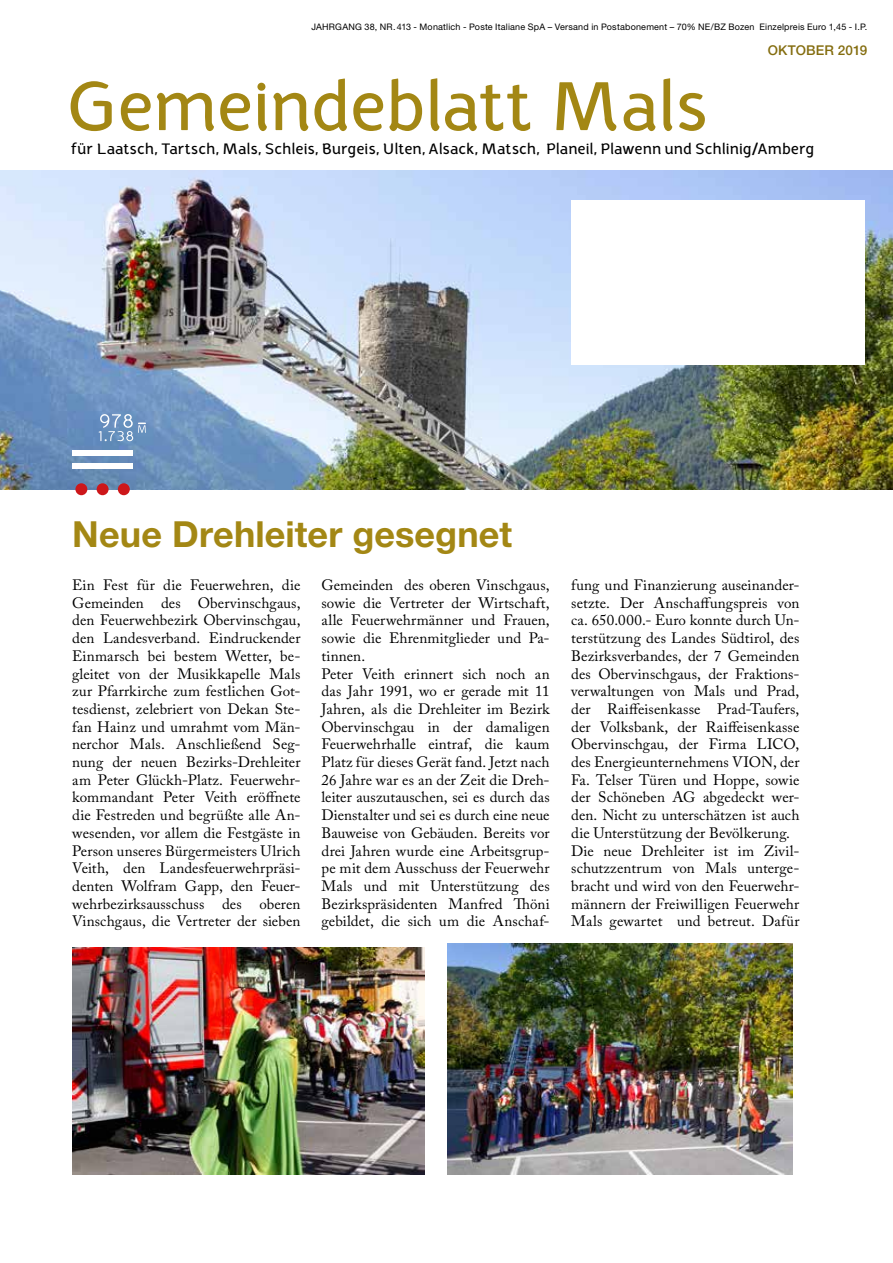
<style>
.page{position:relative;width:893px;height:1263px;background:#fff}
.page>*{position:absolute;margin:0;border:0;box-sizing:border-box;transform-origin:0 0}
.t1{font:700 75px "Halvorsen";letter-spacing:-.02em;color:#a38714}
.t2{font:700 36px "Helvetica Neue";letter-spacing:.005em;color:#a38714}
.t3{font:700 16.5px "Halvorsen";letter-spacing:-.01em;color:#000}
.t4{font:15px/17.7px "Adobe Caslon Pro";letter-spacing:.005em;color:#000}
.t5{font:500 13.5px "Helvetica Neue";letter-spacing:.01em;color:#846d0f}
.t6{font:9px "Helvetica Neue";letter-spacing:.02em;color:#000}
</style>
<div class="page">
<img style="left:0;top:171px;width:893px;height:318px">
<img style="left:72px;top:947px;width:352px;height:227px">
<img style="left:447px;top:944px;width:346px;height:230px">
<div style="left:72px;top:463px;width:61px;height:6px;background:#fff"></div>
<div style="left:72px;top:450px;width:61px;height:6px;background:#fff"></div>
<div style="left:75px;top:483px;width:12px;height:12px;background:#cd171a;border-radius:50%"></div>
<div style="left:118px;top:483px;width:12px;height:12px;background:#cd171a;border-radius:50%"></div>
<div style="left:97px;top:483px;width:12px;height:12px;background:#cd171a;border-radius:50%"></div>
<svg style="left:99px;top:414px;width:47px;height:27px"></svg>
<div style="left:571px;top:201px;width:294px;height:164px;background:#fff"></div>
<p class="t6" style="left:311px;top:21px;width:557px">JAHRGANG 38, NR.413 - Monatlich - Poste Italiane SpA – Versand in Postabonement – 70% NE/BZ Bozen Einzelpreis Euro 1,45 - I.P.</p>
<p class="t5" style="left:768px;top:42px;width:101px">OKTOBER 2019</p>
<h1 class="t1" style="left:66px;top:66px;width:644px">Gemeindeblatt Mals</h1>
<p class="t3" style="left:71px;top:140px;width:745px">für Laatsch, Tartsch, Mals, Schleis, Burgeis, Ulten, Alsack, Matsch, Planeil, Plawenn und Schlinig/Amberg</p>
<h2 class="t2" style="left:72px;top:512px;width:441px">Neue Drehleiter gesegnet</h2>
<p class="t4" style="left:72px;top:576px;width:230px;text-align:justify">Ein Fest für die Feuerwehren, die Gemeinden des Obervinschgaus, den Feuerwehbezirk Obervinschgau, den Landesverband. Eindruckender Einmarsch bei bestem Wetter, be&shy;gleitet von der Musikkapelle Mals zur Pfarrkirche zum festlichen Got&shy;tesdienst, zelebriert von Dekan Ste&shy;fan Hainz und umrahmt vom Män&shy;nerchor Mals. Anschließend Seg&shy;nung der neuen Bezirks-Drehleiter am Peter Glückh-Platz. Feuerwehr&shy;kommandant Peter Veith eröffnete die Festreden und begrüßte alle An&shy;wesenden, vor allem die Festgäste in Person unseres Bürgermeisters Ulrich Veith, den Landesfeuerwehrpräsi&shy;denten Wolfram Gapp, den Feuer&shy;wehrbezirksausschuss des oberen Vinschgaus, die Vertreter der sieben</p>
<p class="t4" style="left:571px;top:576px;width:230px">fung und Finanzierung auseinander&shy;setzte. Der Anschaffungspreis von ca. 650.000.- Euro konnte durch Un&shy;terstützung des Landes Südtirol, des Bezirksverbandes, der 7 Gemeinden des Obervinschgaus, der Fraktions&shy;verwaltungen von Mals und Prad, der Raiffeisenkasse Prad-Taufers, der Volksbank, der Raiffeisenkasse Obervinschgau, der Firma LICO, des Energieunternehmens VION, der Fa. Telser Türen und Hoppe, sowie der Schöneben AG abgedeckt wer&shy;den. Nicht zu unterschätzen ist auch die Unterstützung der Bevölkerung.<br>Die neue Drehleiter ist im Zivil&shy;schutzzentrum von Mals unterge&shy;bracht und wird von den Feuerwehr&shy;männern der Freiwilligen Feuerwehr Mals gewartet und betreut. Dafür</p>
<p class="t4" style="left:321px;top:576px;width:230px">Gemeinden des oberen Vinschgaus, sowie die Vertreter der Wirtschaft, alle Feuerwehrmänner und Frauen, sowie die Ehrenmitglieder und Pa&shy;tinnen.<br>Peter Veith erinnert sich noch an das Jahr 1991, wo er gerade mit 11<br>Jahren, als die Drehleiter im Bezirk Obervinschgau in der damaligen Feuerwehrhalle eintraf, die kaum Platz für dieses Gerät fand. Jetzt nach 26 Jahre war es an der Zeit die Dreh&shy;leiter auszutauschen, sei es durch das Dienstalter und sei es durch eine neue Bauweise von Gebäuden. Bereits vor drei Jahren wurde eine Arbeitsgrup&shy;pe mit dem Ausschuss der Feuerwehr Mals und mit Unterstützung des Bezirkspräsidenten Manfred Thöni gebildet, die sich um die Anschaf-</p>
</div>
